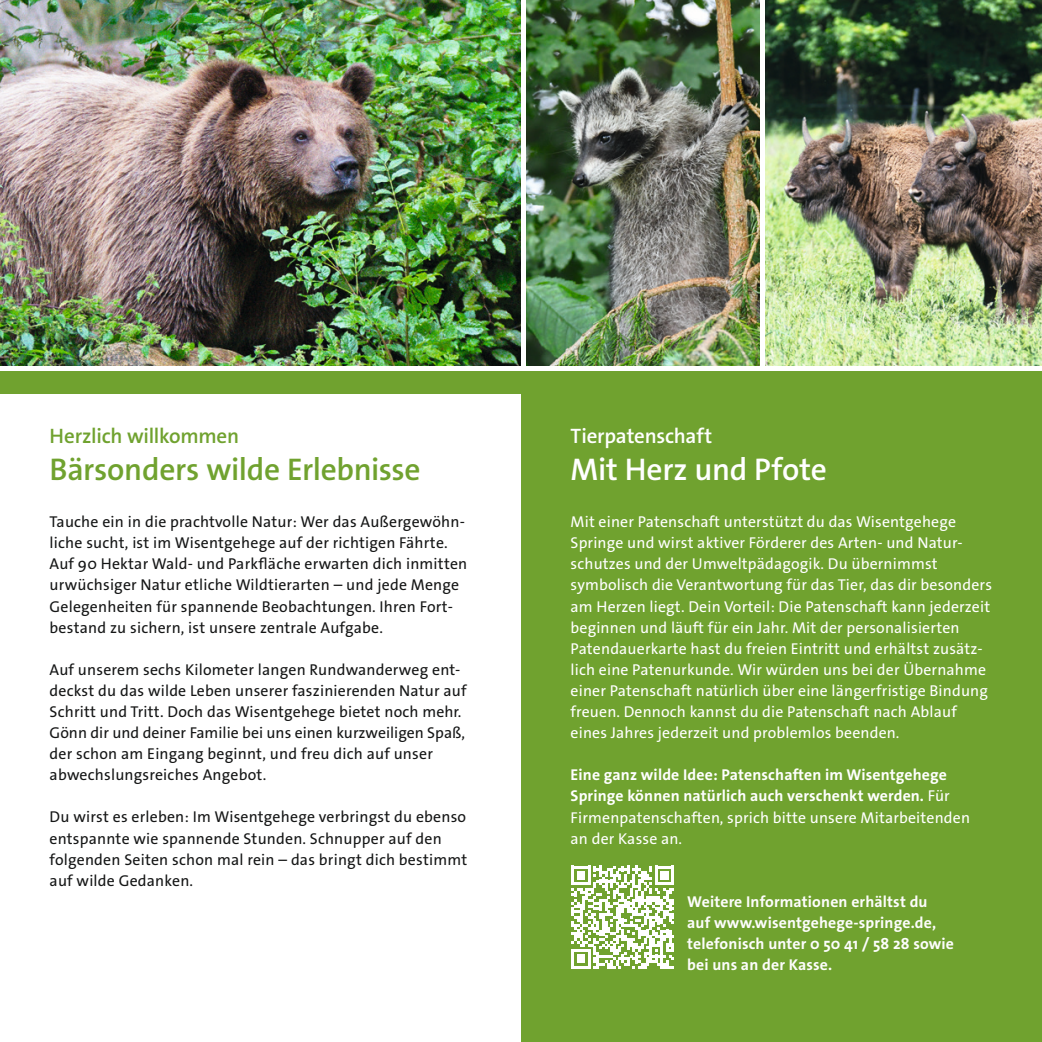
<style>
.page{position:relative;width:1042px;height:1042px;background:#fff}
.page>*{position:absolute;margin:0;border:0;box-sizing:border-box;transform-origin:0 0}
.t1{font:600 31.5px "The Sans Os F";letter-spacing:-.01em;color:#70a22f}
.t2{font:600 31.5px "The Sans Os F";letter-spacing:-.01em;color:#fff}
.t3{font:600 21px "The Sans Os F";letter-spacing:-.01em;color:#70a22f}
.t4{font:600 21px "The Sans Os F";letter-spacing:-.01em;color:#fff}
.t5{font:15.75px/21.2px "The Sans Os F";letter-spacing:.015em;color:#151616}
.t6{font:15.75px/21.2px "The Sans Os F";letter-spacing:.01em;color:#fff}
.t7{font:700 15.75px/21.2px "The Sans Os F";letter-spacing:.01em;color:#fff}
.t8{font:700 15.75px/21.2px "The Sans Os F";letter-spacing:.01em;color:#fdfdfc}
.s1{font-weight:400}
</style>
<div class="page">
<img style="left:0;top:0;width:521px;height:366px">
<div style="left:521px;top:368px;width:521px;height:674px;background:#70a22f"></div>
<img style="left:526px;top:0;width:516px;height:366px">
<svg style="left:571px;top:866px;width:103px;height:102px"></svg>
<div style="left:506px;top:366px;width:536px;height:5px;background:#fff"></div>
<div style="left:760px;top:0;width:5px;height:369px;background:#fff"></div>
<div style="left:0;top:370px;width:521px;height:24px;background:#70a22f"></div>
<div style="left:0;top:366px;width:521px;height:5px;background:#fff"></div>
<h2 class="t3" style="left:50px;top:422px;width:191px">Herzlich willkommen</h2>
<h1 class="t1" style="left:50px;top:449px;width:372px">Bärsonders wilde Erlebnisse</h1>
<p class="t5" style="left:50px;top:511px;width:419px">Tauche ein in die prachtvolle Natur: Wer das Außergewöhn&shy;liche sucht, ist im Wisentgehege auf der richtigen Fährte.<br>Auf 90 Hektar Wald- und Parkfläche erwarten dich inmitten urwüchsiger Natur etliche Wildtierarten – und jede Menge Gelegenheiten für spannende Beobachtungen. Ihren Fort&shy;bestand zu sichern, ist unsere zentrale Aufgabe.</p>
<p class="t5" style="left:50px;top:659px;width:419px">Auf unserem sechs Kilometer langen Rundwanderweg ent&shy;deckst du das wilde Leben unserer faszinierenden Natur auf Schritt und Tritt. Doch das Wisentgehege bietet noch mehr.<br>Gönn dir und deiner Familie bei uns einen kurzweiligen Spaß, der schon am Eingang beginnt, und freu dich auf unser abwechslungsreiches Angebot.</p>
<p class="t5" style="left:50px;top:806px;width:419px">Du wirst es erleben: Im Wisentgehege verbringst du ebenso entspannte wie spannende Stunden. Schnupper auf den folgenden Seiten schon mal rein – das bringt dich bestimmt auf wilde Gedanken.</p>
<h2 class="t4" style="left:570px;top:422px;width:143px">Tierpatenschaft</h2>
<h1 class="t2" style="left:570px;top:449px;width:258px">Mit Herz und Pfote</h1>
<p class="t6" style="left:570px;top:511px;width:423px">Mit einer Patenschaft unterstützt du das Wisentgehege Springe und wirst aktiver Förderer des Arten- und Natur&shy;schutzes und der Umweltpädagogik. Du übernimmst symbolisch die Verantwortung für das Tier, das dir besonders am Herzen liegt. Dein Vorteil: Die Patenschaft kann jederzeit beginnen und läuft für ein Jahr. Mit der personalisierten Patendauerkarte hast du freien Eintritt und erhältst zusätz&shy;lich eine Patenurkunde. Wir würden uns bei der Übernahme einer Patenschaft natürlich über eine längerfristige Bindung freuen. Dennoch kannst du die Patenschaft nach Ablauf eines Jahres jederzeit und problemlos beenden.</p>
<p class="t7" style="left:570px;top:764px;width:401px">Eine ganz wilde Idee: Patenschaften im Wisentgehege Springe können natürlich auch verschenkt werden. <span class="s1">Für Firmenpatenschaften, sprich bitte unsere Mitarbeitenden an der Kasse an.</span></p>
<p class="t8" style="left:687px;top:891px;width:268px">Weitere Informationen erhältst du auf www.wisentgehege-springe.de, telefonisch unter 0 50 41 / 58 28 sowie bei uns an der Kasse.</p>
</div>
